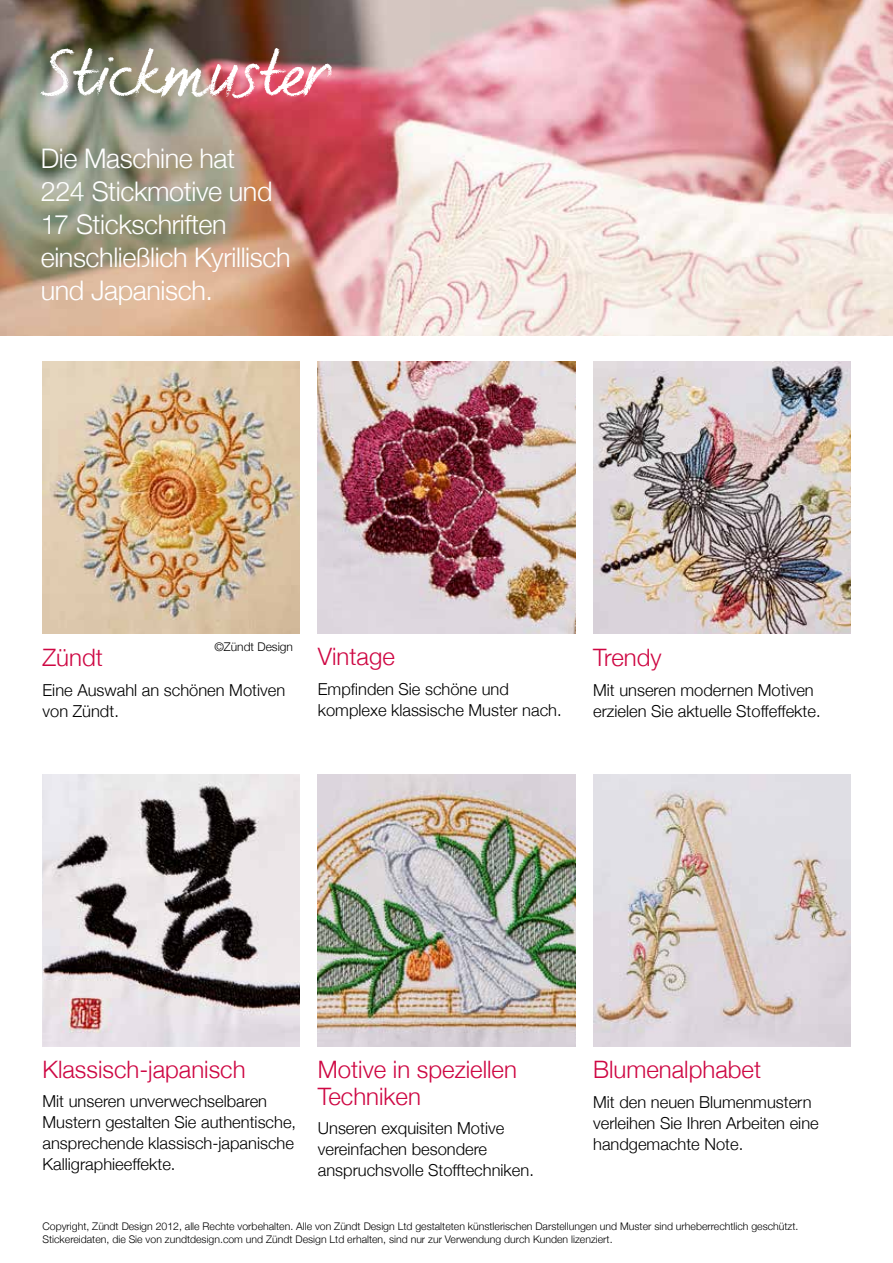
<style>
.page{position:relative;width:893px;height:1263px;background:#fff}
.page>*{position:absolute;margin:0;border:0;box-sizing:border-box;transform-origin:0 0}
.t1{font:66px "FS Sammy";letter-spacing:-.02em;color:#fff}
.t2{font:300 27px/33px "Helvetica Neue";letter-spacing:-.015em;color:#fff}
.t3{font:300 24px/27px "Helvetica Neue";color:#ce0743}
.t4{font:300 16.5px/21px "Helvetica Neue";color:#000}
.t5{font:300 12px "Helvetica Neue";color:#000}
.t6{font:300 10.5px/13.5px "Helvetica Neue";color:#000}
</style>
<div class="page">
<img style="left:0;top:0;width:893px;height:336px">
<img style="left:593px;top:775px;width:257px;height:272px">
<img style="left:593px;top:362px;width:257px;height:272px">
<img style="left:318px;top:775px;width:257px;height:272px">
<img style="left:318px;top:362px;width:257px;height:272px">
<img style="left:43px;top:362px;width:257px;height:272px">
<img style="left:43px;top:775px;width:257px;height:272px">
<h1 class="t1" style="left:41px;top:34px;width:288px">Stickmuster</h1>
<h2 class="t2" style="left:41px;top:141px;width:251px">Die Maschine hat<br>224 Stickmotive und<br>17 Stickschriften einschließlich Kyrillisch und Japanisch.</h2>
<p class="t5" style="left:214px;top:640px;width:80px">©Zündt Design</p>
<h3 class="t3" style="left:43px;top:644px;width:62px">Zündt</h3>
<p class="t4" style="left:43px;top:679px;width:244px">Eine Auswahl an schönen Motiven von Zündt.</p>
<h3 class="t3" style="left:318px;top:643px;width:79px">Vintage</h3>
<p class="t4" style="left:318px;top:678px;width:245px">Empfinden Sie schöne und komplexe klassische Muster nach.</p>
<h3 class="t3" style="left:593px;top:644px;width:70px">Trendy</h3>
<p class="t4" style="left:593px;top:679px;width:229px">Mit unseren modernen Motiven erzielen Sie aktuelle Stoffeffekte.</p>
<h3 class="t3" style="left:43px;top:1055px;width:205px">Klassisch-japanisch</h3>
<p class="t4" style="left:43px;top:1090px;width:255px">Mit unseren unverwechselbaren<br>Mustern gestalten Sie authentische, ansprechende klassisch-japanische<br>Kalligraphieeffekte.</p>
<h3 class="t3" style="left:318px;top:1055px;width:201px">Motive in speziellen<br>Techniken</h3>
<p class="t4" style="left:318px;top:1117px;width:218px">Unseren exquisiten Motive vereinfachen besondere anspruchsvolle Stofftechniken.</p>
<h3 class="t3" style="left:593px;top:1056px;width:170px">Blumenalphabet</h3>
<p class="t4" style="left:593px;top:1091px;width:227px">Mit den neuen Blumenmustern verleihen Sie Ihren Arbeiten eine handgemachte Note.</p>
<p class="t6" style="left:43px;top:1219px;width:757px">Copyright, Zündt Design 2012, alle Rechte vorbehalten. Alle von Zündt Design Ltd gestalteten künstlerischen Darstellungen und Muster sind urheberrechtlich geschützt.<br>Stickereidaten, die Sie von zundtdesign.com und Zündt Design Ltd erhalten, sind nur zur Verwendung durch Kunden lizenziert.</p>
</div>
